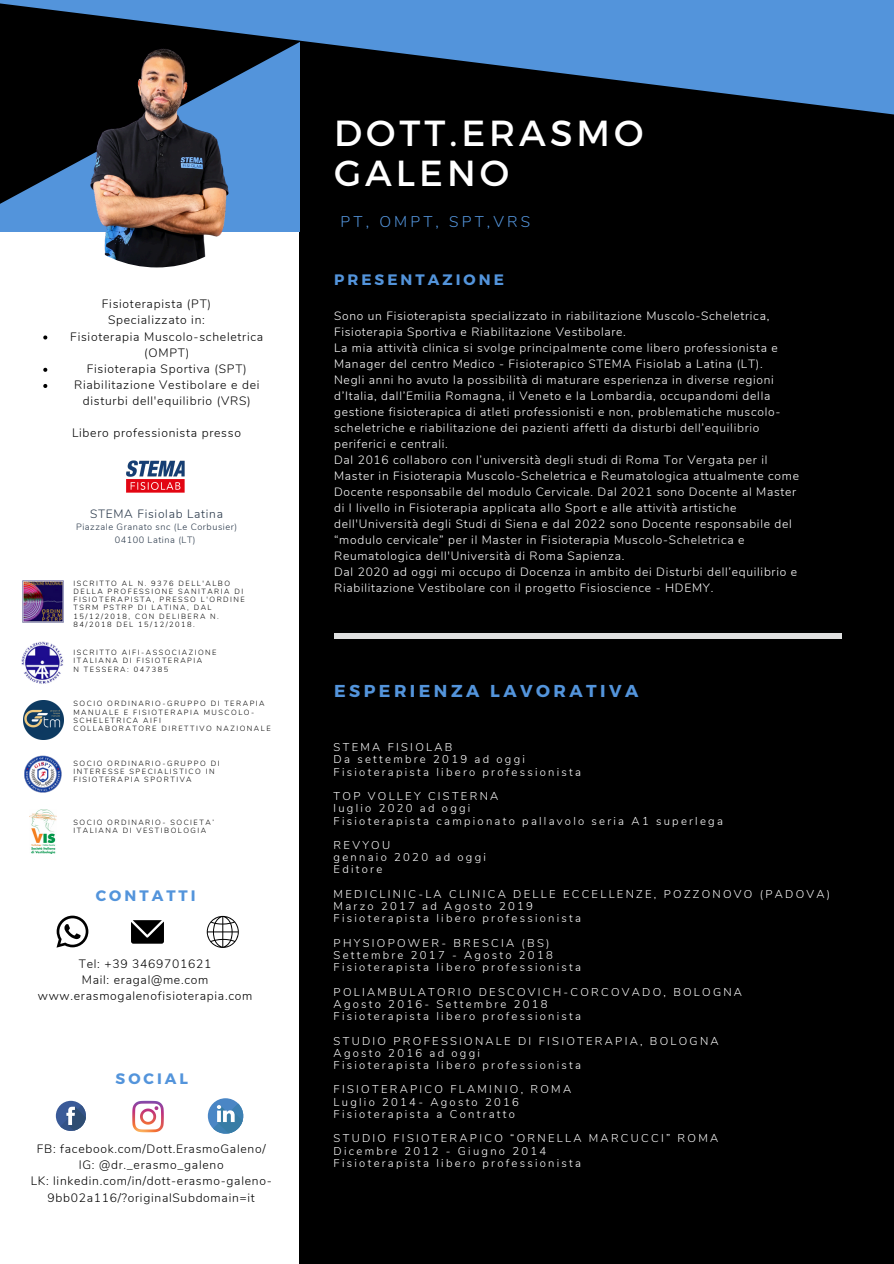
<style>
.page{position:relative;width:894px;height:1264px;background:#fff}
.page>*{position:absolute;margin:0;border:0;box-sizing:border-box;transform-origin:0 0}
.t1{font:36.15px/39.3px "Montserrat";letter-spacing:.11em;color:#fff}
.t2{font:700 17.25px "Montserrat";letter-spacing:.2em;color:#5394db}
.t3{font:300 15.45px "Nunito";letter-spacing:.2em;color:#5394db}
.t4{font:700 15.15px "Montserrat";letter-spacing:.2em;color:#5394db}
.t5{font:300 12.15px/16.2px "Nunito";letter-spacing:.06em;color:#000;text-align:center}
.t6{font:300 12px/16px "Nunito";letter-spacing:.06em;color:#fff}
.t7{font:300 12px "Nunito";letter-spacing:.06em;color:#263547}
.t8{font:300 11.25px/12.1px "Nunito";letter-spacing:.2em;color:#fff}
.t9{font:300 9.15px/12.1px "Nunito";letter-spacing:.06em;color:#263547;text-align:center}
.t10{font:300 7.5px/8.1px "Nunito";letter-spacing:.2em;color:#000}
</style>
<div class="page">
<div style="left:0;top:0;width:893px;height:1263px;background:#000"></div>
<div style="left:0;top:24px;width:299px;height:1239px;background:#fff"></div>
<div style="left:334px;top:633px;width:507px;height:6px;background:#dfe0e0"></div>
<svg style="left:0;top:136px;width:300px;height:132px"></svg>
<img style="left:43px;top:40px;width:227px;height:227px;border-radius:50%">
<svg style="left:0;top:0;width:893px;height:136px"></svg>
<img style="left:22px;top:580px;width:42px;height:43px">
<img style="left:21px;top:641px;width:43px;height:43px">
<img style="left:126px;top:460px;width:59px;height:33px">
<img style="left:24px;top:700px;width:39px;height:39px">
<svg style="left:56px;top:1100px;width:30px;height:30px"></svg>
<svg style="left:60px;top:1105px;width:26px;height:26px"></svg>
<svg style="left:132px;top:1100px;width:32px;height:32px"></svg>
<div style="left:208px;top:1098px;width:35px;height:35px;background:#4a86c5;border-radius:50%"></div>
<svg style="left:213px;top:1103px;width:31px;height:31px"></svg>
<svg style="left:56px;top:915px;width:32px;height:32px"></svg>
<svg style="left:131px;top:920px;width:33px;height:23px"></svg>
<svg style="left:207px;top:915px;width:31px;height:32px"></svg>
<img style="left:25px;top:755px;width:37px;height:37px">
<img style="left:29px;top:809px;width:27px;height:44px">
<svg style="left:43px;top:335px;width:4px;height:4px"></svg>
<svg style="left:43px;top:368px;width:4px;height:4px"></svg>
<svg style="left:43px;top:384px;width:4px;height:4px"></svg>
<h6 class="t5" style="left:102px;top:296px;width:111px">Fisioterapista (PT)<br>Specializzato in:</h6>
<p class="t5" style="left:70px;top:328px;width:194px">Fisioterapia Muscolo-scheletrica (OMPT)</p>
<p class="t5" style="left:87px;top:361px;width:161px">Fisioterapia Sportiva (SPT)</p>
<p class="t5" style="left:74px;top:377px;width:187px">Riabilitazione Vestibolare e dei disturbi dell'equilibrio (VRS)</p>
<p class="t5" style="left:72px;top:425px;width:170px">Libero professionista presso</p>
<h5 class="t7" style="left:90px;top:505px;width:134px">STEMA Fisiolab Latina</h5>
<h5 class="t9" style="left:76px;top:521px;width:162px">Piazzale Granato snc (Le Corbusier)<br>04100 Latina (LT)</h5>
<p class="t10" style="left:73px;top:579px;width:173px">ISCRITTO AL N. 9376 DELL'ALBO<br>DELLA PROFESSIONE SANITARIA DI<br>FISIOTERAPISTA, PRESSO L'ORDINE<br>TSRM PSTRP DI LATINA, DAL<br>15/12/2018, CON DELIBERA N.<br>84/2018 DEL 15/12/2018.</p>
<p class="t10" style="left:73px;top:648px;width:144px">ISCRITTO AIFI-ASSOCIAZIONE<br>ITALIANA DI FISIOTERAPIA</p>
<p class="t10" style="left:73px;top:665px;width:96px">N TESSERA: 047385</p>
<p class="t10" style="left:73px;top:700px;width:193px">SOCIO ORDINARIO-GRUPPO DI TERAPIA<br>MANUALE E FISIOTERAPIA MUSCOLO-<br>SCHELETRICA AIFI</p>
<p class="t10" style="left:73px;top:724px;width:198px">COLLABORATORE DIRETTIVO NAZIONALE</p>
<p class="t10" style="left:73px;top:759px;width:147px">SOCIO ORDINARIO-GRUPPO DI<br>INTERESSE SPECIALISTICO IN<br>FISIOTERAPIA SPORTIVA</p>
<p class="t10" style="left:73px;top:818px;width:142px">SOCIO ORDINARIO- SOCIETA’<br>ITALIANA DI VESTIBOLOGIA</p>
<p class="t4" style="left:96px;top:885px;width:101px">CONTATTI</p>
<p class="t5" style="left:38px;top:955px;width:216px">Tel: +39 3469701621<br>Mail: eragal@me.com www.erasmogalenofisioterapia.com</p>
<p class="t4" style="left:115px;top:1069px;width:74px">SOCIAL</p>
<h5 class="t5" style="left:31px;top:1140px;width:242px">FB: facebook.com/Dott.ErasmoGaleno/ IG: @dr._erasmo_galeno<br>LK: linkedin.com/in/dott-erasmo-galeno-9bb02a116/?originalSubdomain=it</h5>
<p class="t1" style="left:334px;top:112px;width:311px">DOTT.ERASMO<br>GALENO</p>
<p class="t3" style="left:340px;top:211px;width:191px">PT, OMPT, SPT,VRS</p>
<p class="t4" style="left:334px;top:269px;width:171px">PRESENTAZIONE</p>
<h3 class="t6" style="left:334px;top:308px;width:466px">Sono un Fisioterapista specializzato in riabilitazione Muscolo-Scheletrica, Fisioterapia Sportiva e Riabilitazione Vestibolare.<br>La mia attività clinica si svolge principalmente come libero professionista e Manager del centro Medico - Fisioterapico STEMA Fisiolab a Latina (LT).<br>Negli anni ho avuto la possibilità di maturare esperienza in diverse regioni d’Italia, dall’Emilia Romagna, il Veneto e la Lombardia, occupandomi della gestione fisioterapica di atleti professionisti e non, problematiche muscolo&shy;scheletriche e riabilitazione dei pazienti affetti da disturbi dell’equilibrio periferici e centrali.<br>Dal 2016 collaboro con l’università degli studi di Roma Tor Vergata per il Master in Fisioterapia Muscolo-Scheletrica e Reumatologica attualmente come Docente responsabile del modulo Cervicale. Dal 2021 sono Docente al Master di I livello in Fisioterapia applicata allo Sport e alle attività artistiche dell'Università degli Studi di Siena e dal 2022 sono Docente responsabile del “modulo cervicale” per il Master in Fisioterapia Muscolo-Scheletrica e Reumatologica dell'Università di Roma Sapienza.<br>Dal 2020 ad oggi mi occupo di Docenza in ambito dei Disturbi dell’equilibrio e Riabilitazione Vestibolare con il progetto Fisioscience - HDEMY.</h3>
<p class="t2" style="left:334px;top:680px;width:306px">ESPERIENZA LAVORATIVA</p>
<p class="t8" style="left:333px;top:741px;width:249px">STEMA FISIOLAB<br>Da settembre 2019 ad oggi<br>Fisioterapista libero professionista</p>
<p class="t8" style="left:333px;top:790px;width:390px">TOP VOLLEY CISTERNA<br>luglio 2020 ad oggi<br>Fisioterapista campionato pallavolo seria A1 superlega</p>
<p class="t8" style="left:333px;top:839px;width:154px">REVYOU<br>gennaio 2020 ad oggi<br>Editore</p>
<p class="t8" style="left:333px;top:888px;width:498px">MEDICLINIC-LA CLINICA DELLE ECCELLENZE, POZZONOVO (PADOVA)<br>Marzo 2017 ad Agosto 2019<br>Fisioterapista libero professionista</p>
<p class="t8" style="left:333px;top:937px;width:249px">PHYSIOPOWER- BRESCIA (BS)<br>Settembre 2017 - Agosto 2018<br>Fisioterapista libero professionista</p>
<p class="t8" style="left:333px;top:985px;width:410px">POLIAMBULATORIO DESCOVICH-CORCOVADO, BOLOGNA<br>Agosto 2016- Settembre 2018<br>Fisioterapista libero professionista</p>
<p class="t8" style="left:333px;top:1034px;width:386px">STUDIO PROFESSIONALE DI FISIOTERAPIA, BOLOGNA<br>Agosto 2016 ad oggi<br>Fisioterapista libero professionista</p>
<p class="t8" style="left:333px;top:1083px;width:239px">FISIOTERAPICO FLAMINIO, ROMA<br>Luglio 2014- Agosto 2016<br>Fisioterapista a Contratto</p>
<p class="t8" style="left:333px;top:1132px;width:386px">STUDIO FISIOTERAPICO “ORNELLA MARCUCCI” ROMA<br>Dicembre 2012 - Giugno 2014<br>Fisioterapista libero professionista</p>
</div>
